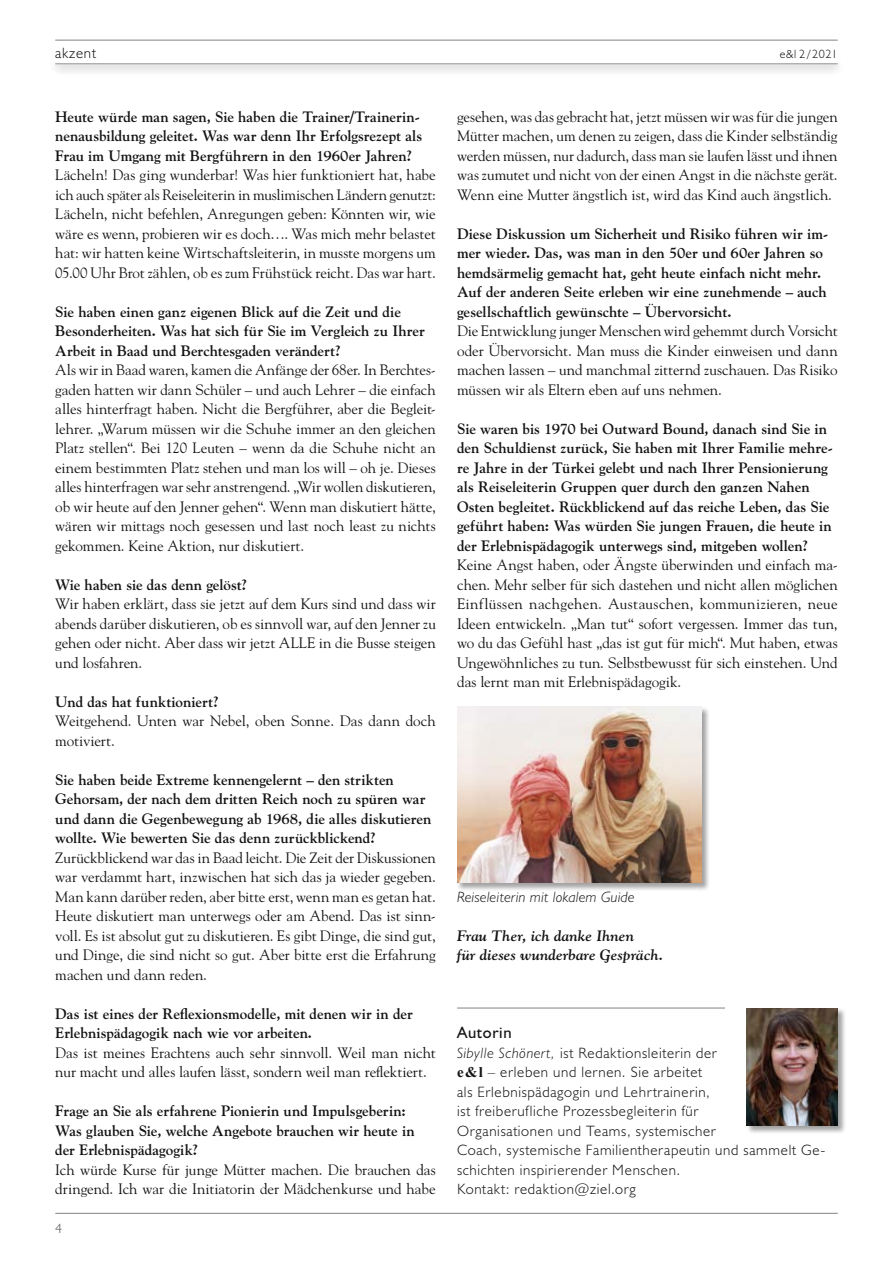
<style>
.page{position:relative;width:893px;height:1263px;background:#fff}
.page>*{position:absolute;margin:0;border:0;box-sizing:border-box;transform-origin:0 0}
.t1{font:16.5px "Humanist 521 BT";letter-spacing:.04em;color:#141415}
.t2{font:15px/19.5px "Goudy Std";letter-spacing:-.005em;color:#141415;text-align:justify}
.t3{font:700 15px/19.5px "Goudy Std";letter-spacing:-.005em;color:#141415}
.t4{font:300 15px/19.5px "Humanist 521 BT";letter-spacing:.045em;color:#141415}
.t5{font:italic 700 15px/19.5px "Goudy Std";color:#141415}
.t6{font:italic 300 15px "Humanist 521 BT";letter-spacing:.02em;color:#141415}
.t7{font:300 13.5px "Humanist 521 BT";color:#4e4e4d}
.t8{font:300 12px "Humanist 521 BT";color:#141415}
.s1{font-style:italic}
.s2{font-family:"Times New Roman";font-weight:700}
</style>
<div class="page">
<hr style="left:55px;top:40px;width:783px;height:1px;background:#818281">
<div style="left:47px;top:56px;width:799px;height:20px;background:#141415;opacity:.75"></div>
<hr style="left:55px;top:63px;width:783px;height:1px;background:#afb0b0">
<hr style="left:55px;top:1213px;width:783px;height:1px;background:#818281">
<div style="left:55px;top:43px;width:515px;height:20px;background:#fff"></div>
<div style="left:457px;top:43px;width:381px;height:20px;background:#fff"></div>
<div style="left:457px;top:706px;width:253px;height:185px;background:#141415;opacity:.4"></div>
<img style="left:457px;top:707px;width:245px;height:175px">
<hr style="left:457px;top:1008px;width:268px;height:1px;background:#818281">
<div style="left:746px;top:1008px;width:100px;height:126px;background:#141415;opacity:.4"></div>
<img style="left:746px;top:1008px;width:92px;height:117px">
<p class="t4" style="left:55px;top:43px;width:42px">akzent</p>
<p class="t8" style="left:780px;top:47px;width:60px">e&amp;l 2/ 2021</p>
<p class="t3" style="left:55px;top:107px;width:368px">Heute würde man sagen, Sie haben die Trainer/Trainerin&shy;nenausbildung geleitet. Was war denn Ihr Erfolgsrezept als<br>Frau im Umgang mit Bergführern in den 1960er Jahren?</p>
<p class="t2" style="left:55px;top:165px;width:382px">Lächeln! Das ging wunderbar! Was hier funktioniert hat, habe ich auch später als Reiseleiterin in muslimischen Ländern genutzt:<br>Lächeln, nicht befehlen, Anregungen geben: Könnten wir, wie wäre es wenn, probieren wir es doch…. Was mich mehr belastet hat: wir hatten keine Wirtschaftsleiterin, in musste morgens um 05.00 Uhr Brot zählen, ob es zum Frühstück reicht. Das war hart.</p>
<p class="t3" style="left:55px;top:302px;width:371px">Sie haben einen ganz eigenen Blick auf die Zeit und die<br>Besonderheiten. Was hat sich für Sie im Vergleich zu Ihrer<br>Arbeit in Baad und Berchtesgaden verändert?</p>
<p class="t2" style="left:55px;top:360px;width:382px">Als wir in Baad waren, kamen die Anfänge der 68er. In Berchtes&shy;gaden hatten wir dann Schüler – und auch Lehrer – die einfach alles hinterfragt haben. Nicht die Bergführer, aber die Begleit&shy;lehrer. „Warum müssen wir die Schuhe immer an den gleichen Platz stellen“. Bei 120 Leuten – wenn da die Schuhe nicht an einem bestimmten Platz stehen und man los will – oh je. Dieses alles hinterfragen war sehr anstrengend. „Wir wollen diskutieren, ob wir heute auf den Jenner gehen“. Wenn man diskutiert hätte, wären wir mittags noch gesessen und last noch least zu nichts gekommen. Keine Aktion, nur diskutiert.</p>
<p class="t3" style="left:55px;top:575px;width:194px">Wie haben sie das denn gelöst?</p>
<p class="t2" style="left:55px;top:594px;width:382px">Wir haben erklärt, dass sie jetzt auf dem Kurs sind und dass wir abends darüber diskutieren, ob es sinnvoll war, auf den Jenner zu gehen oder nicht. Aber dass wir jetzt ALLE in die Busse steigen und losfahren.</p>
<p class="t3" style="left:55px;top:692px;width:165px">Und das hat funktioniert?</p>
<p class="t2" style="left:55px;top:711px;width:382px">Weitgehend. Unten war Nebel, oben Sonne. Das dann doch motiviert.</p>
<p class="t3" style="left:55px;top:770px;width:378px">Sie haben beide Extreme kennengelernt – den strikten Gehorsam, der nach dem dritten Reich noch zu spüren war und dann die Gegenbewegung ab 1968, die alles diskutieren wollte. Wie bewerten Sie das denn zurückblickend?</p>
<p class="t2" style="left:55px;top:847px;width:382px">Zurückblickend war das in Baad leicht. Die Zeit der Diskussionen war verdammt hart, inzwischen hat sich das ja wieder gegeben.<br>Man kann darüber reden, aber bitte erst, wenn man es getan hat.<br>Heute diskutiert man unterwegs oder am Abend. Das ist sinn&shy;voll. Es ist absolut gut zu diskutieren. Es gibt Dinge, die sind gut, und Dinge, die sind nicht so gut. Aber bitte erst die Erfahrung machen und dann reden.</p>
<p class="t3" style="left:55px;top:1004px;width:359px">Das ist eines der Reflexionsmodelle, mit denen wir in der<br>Erlebnispädagogik nach wie vor arbeiten.</p>
<p class="t2" style="left:55px;top:1042px;width:382px">Das ist meines Erachtens auch sehr sinnvoll. Weil man nicht nur macht und alles laufen lässt, sondern weil man reflektiert.</p>
<p class="t3" style="left:55px;top:1101px;width:361px">Frage an Sie als erfahrene Pionierin und Impulsgeberin:<br>Was glauben Sie, welche Angebote brauchen wir heute in der Erlebnispädagogik?</p>
<p class="t2" style="left:55px;top:1159px;width:382px">Ich würde Kurse für junge Mütter machen. Die brauchen das dringend. Ich war die Initiatorin der Mädchenkurse und habe</p>
<p class="t7" style="left:55px;top:1220px;width:8px">4</p>
<p class="t2" style="left:457px;top:106px;width:382px">gesehen, was das gebracht hat, jetzt müssen wir was für die jungen Mütter machen, um denen zu zeigen, dass die Kinder selbständig werden müssen, nur dadurch, dass man sie laufen lässt und ihnen was zumutet und nicht von der einen Angst in die nächste gerät.<br>Wenn eine Mutter ängstlich ist, wird das Kind auch ängstlich.</p>
<p class="t3" style="left:457px;top:224px;width:372px">Diese Diskussion um Sicherheit und Risiko führen wir im&shy;mer wieder. Das, was man in den 50er und 60er Jahren so hemdsärmelig gemacht hat, geht heute einfach nicht mehr.<br>Auf der anderen Seite erleben wir eine zunehmende – auch gesellschaftlich gewünschte – Übervorsicht.</p>
<p class="t2" style="left:457px;top:321px;width:382px">Die Entwicklung junger Menschen wird gehemmt durch Vorsicht oder Übervorsicht. Man muss die Kinder einweisen und dann machen lassen – und manchmal zitternd zuschauen. Das Risiko müssen wir als Eltern eben auf uns nehmen.</p>
<p class="t3" style="left:457px;top:419px;width:377px">Sie waren bis 1970 bei Outward Bound, danach sind Sie in den Schuldienst zurück, Sie haben mit Ihrer Familie mehre&shy;re Jahre in der Türkei gelebt und nach Ihrer Pensionierung als Reiseleiterin Gruppen quer durch den ganzen Nahen Osten begleitet. Rückblickend auf das reiche Leben, das Sie geführt haben: Was würden Sie jungen Frauen, die heute in der Erlebnispädagogik unterwegs sind, mitgeben wollen?</p>
<p class="t2" style="left:457px;top:555px;width:382px">Keine Angst haben, oder Ängste überwinden und einfach ma&shy;chen. Mehr selber für sich dastehen und nicht allen möglichen Einflüssen nachgehen. Austauschen, kommunizieren, neue Ideen entwickeln. „Man tut“ sofort vergessen. Immer das tun, wo du das Gefühl hast „das ist gut für mich“. Mut haben, etwas Ungewöhnliches zu tun. Selbstbewusst für sich einstehen. Und das lernt man mit Erlebnispädagogik.</p>
<p class="t6" style="left:457px;top:887px;width:179px">Reiseleiterin mit lokalem Guide</p>
<p class="t5" style="left:457px;top:925px;width:208px">Frau Ther, ich danke Ihnen<br>für dieses wunderbare Gespräch.</p>
<p class="t1" style="left:457px;top:1022px;width:56px">Autorin</p>
<p class="t4" style="left:457px;top:1042px;width:370px"><span class="s1">Sibylle Schönert,</span> ist Redaktionsleiterin der<br><span class="s2">e&amp;l</span> – erleben und lernen. Sie arbeitet<br>als Erlebnispädagogin und Lehrtrainerin,<br>ist freiberufliche Prozessbegleiterin für<br>Organisationen und Teams, systemischer<br>Coach, systemische Familientherapeutin und sammelt Ge&shy;schichten inspirierender Menschen.<br>Kontakt: redaktion@ziel.org</p>
</div>
